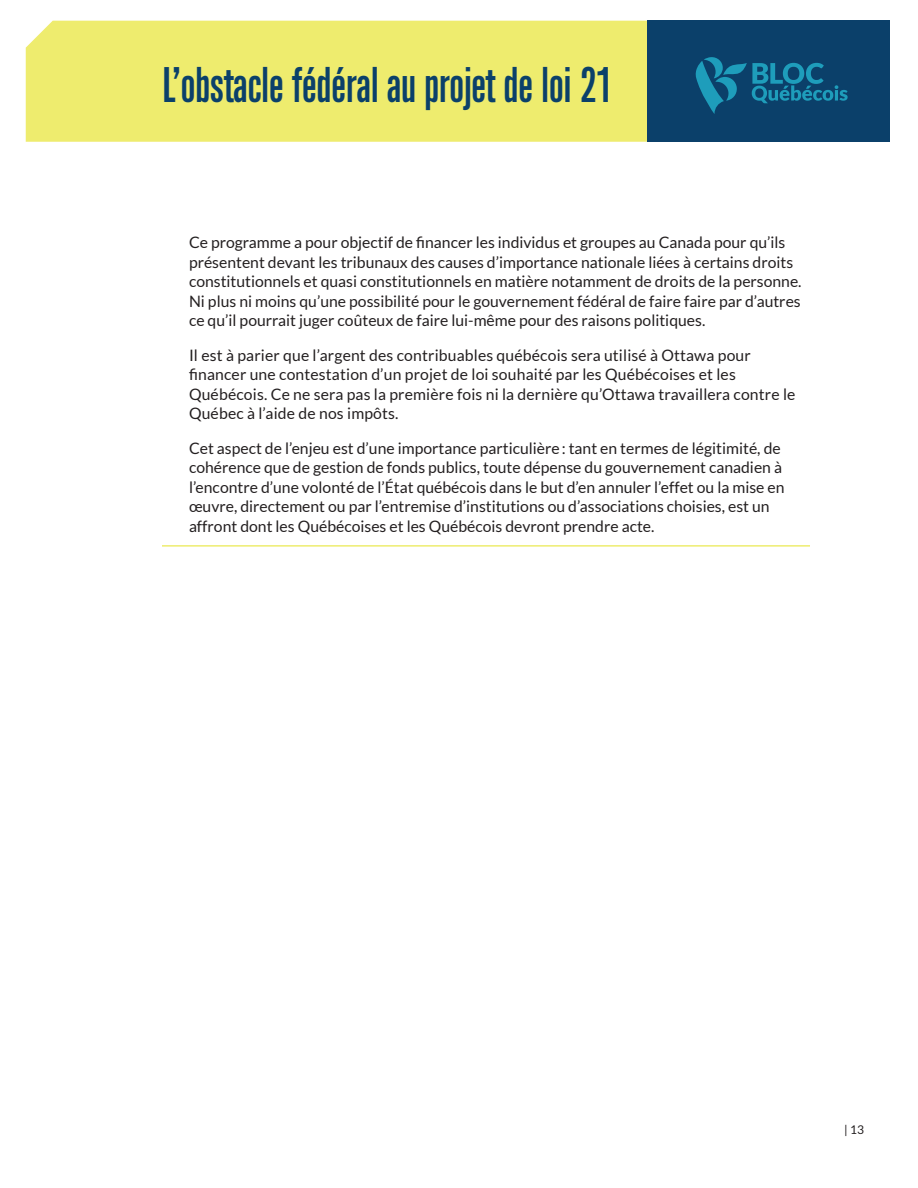
<style>
.page{position:relative;width:918px;height:1188px;background:#fff}
.page>*{position:absolute;margin:0;border:0;box-sizing:border-box;transform-origin:0 0}
.t1{font:48px "Cg Alpin Gth No 1";letter-spacing:-.01em;color:#0b406a}
.t2{font:15.75px/19.5px "Lato";color:#231f20}
.t3{font:12px "Lato";color:#231f20}
</style>
<div class="page">
<div style="left:26px;top:21px;width:622px;height:121px;background:#eeec6e"></div>
<div style="left:648px;top:21px;width:242px;height:121px;background:#0b406a"></div>
<svg style="left:695px;top:57px;width:153px;height:57px"></svg>
<hr style="left:162px;top:545px;width:648px;height:2px;background:#eeec6e">
<h1 class="t1" style="left:162px;top:57px;width:452px">L’obstacle fédéral au projet de loi 21</h1>
<p class="t2" style="left:189px;top:233px;width:614px">Ce programme a pour objectif de financer les individus et groupes au Canada pour qu’ils présentent devant les tribunaux des causes d’importance nationale liées à certains droits constitutionnels et quasi constitutionnels en matière notamment de droits de la personne.<br>Ni plus ni moins qu’une possibilité pour le gouvernement fédéral de faire faire par d’autres ce qu’il pourrait juger coûteux de faire lui-même pour des raisons politiques.</p>
<p class="t2" style="left:189px;top:345px;width:608px">Il est à parier que l’argent des contribuables québécois sera utilisé à Ottawa pour financer une contestation d’un projet de loi souhaité par les Québécoises et les Québécois. Ce ne sera pas la première fois ni la dernière qu’Ottawa travaillera contre le Québec à l’aide de nos impôts.</p>
<p class="t2" style="left:189px;top:438px;width:597px">Cet aspect de l’enjeu est d’une importance particulière: tant en termes de légitimité, de cohérence que de gestion de fonds publics, toute dépense du gouvernement canadien à l’encontre d’une volonté de l’État québécois dans le but d’en annuler l’effet ou la mise en œuvre, directement ou par l’entremise d’institutions ou d’associations choisies, est un affront dont les Québécoises et les Québécois devront prendre acte.</p>
<p class="t3" style="left:844px;top:1123px;width:21px">| 13</p>
</div>
